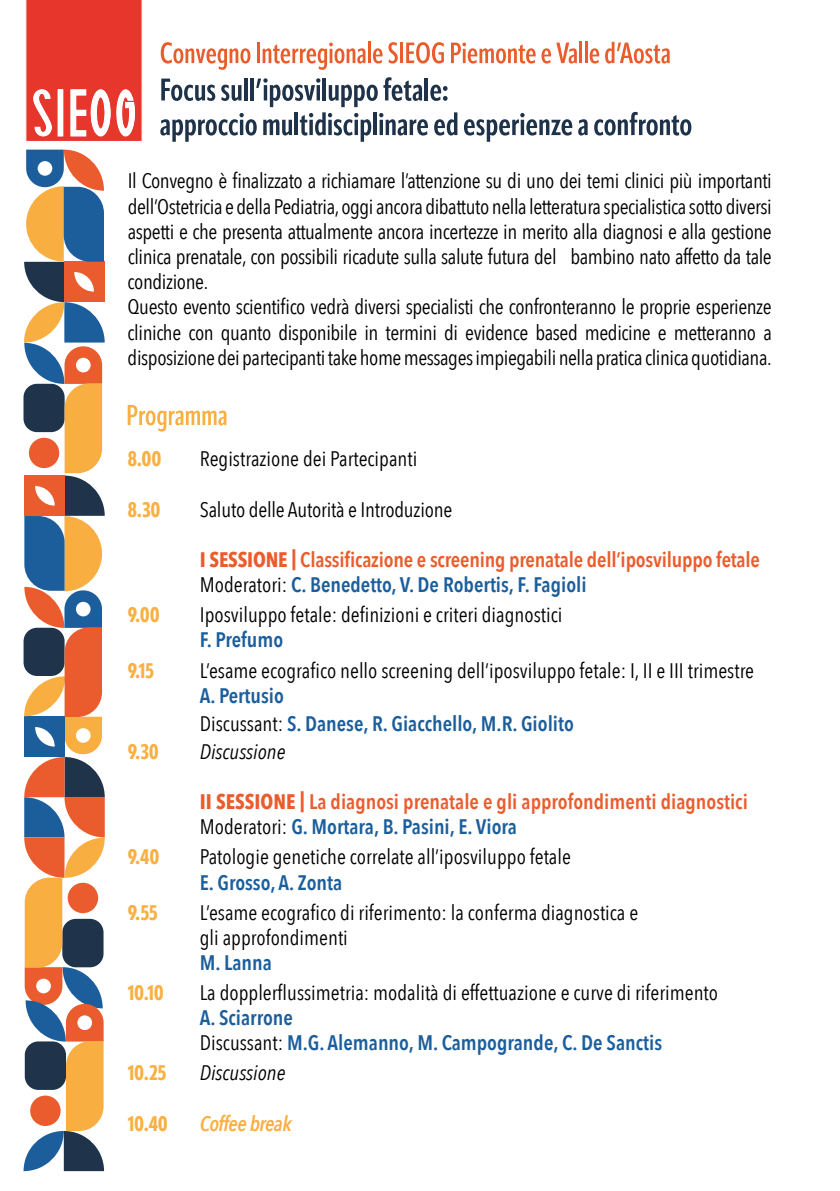
<style>
.page{position:relative;width:840px;height:1191px;background:#fff}
.page>*{position:absolute;margin:0;border:0;box-sizing:border-box;transform-origin:0 0}
.t1{font:21px/25.2px "Avenir Next Condensed";letter-spacing:-.02em;color:#000}
.t2{font:21px/25.2px "Avenir Next Condensed";color:#000}
.t3{font:600 21px/25.2px "Avenir Next Condensed";color:#eb5c2c}
.t4{font:600 21px/28px "Avenir Next Condensed";color:#1b5e9b}
.t5{font:800 21px "Apparat Extra Cond";color:#f9af42}
.t6{font:italic 21px "Avenir Next Condensed";color:#000}
.t7{font:italic 600 21px "Avenir Next Condensed";letter-spacing:-.025em;color:#f9af42}
.s1{font-weight:700}
.s2{font-weight:400;color:#000}
.s3{color:#1b5e9b}
</style>
<div class="page">
<svg style="left:24px;top:150px;width:81px;height:1021px"></svg>
<div style="left:30px;top:1095px;width:31px;height:31px;background:#ea5c2d;border-radius:50%"></div>
<svg style="left:25px;top:0;width:118px;height:141px;background:#ea554d"></svg>
<svg style="left:161px;top:42px;width:89px;height:28px"></svg>
<hr style="left:257px;top:43px;width:3px;height:20px;background:#eb5c2c">
<svg style="left:262px;top:43px;width:103px;height:27px"></svg>
<hr style="left:368px;top:42px;width:2px;height:21px;background:#eb5c2c">
<svg style="left:373px;top:48px;width:9px;height:16px"></svg>
<svg style="left:388px;top:42px;width:9px;height:22px"></svg>
<hr style="left:400px;top:43px;width:3px;height:20px;background:#eb5c2c">
<svg style="left:406px;top:42px;width:37px;height:22px"></svg>
<svg style="left:451px;top:43px;width:84px;height:21px"></svg>
<svg style="left:541px;top:48px;width:9px;height:16px"></svg>
<svg style="left:556px;top:43px;width:20px;height:21px"></svg>
<hr style="left:579px;top:42px;width:3px;height:21px;background:#eb5c2c">
<hr style="left:584px;top:42px;width:3px;height:21px;background:#eb5c2c">
<svg style="left:589px;top:42px;width:80px;height:22px"></svg>
<svg style="left:160px;top:77px;width:297px;height:65px"></svg>
<svg style="left:464px;top:113px;width:108px;height:29px"></svg>
<svg style="left:578px;top:119px;width:9px;height:17px"></svg>
<svg style="left:594px;top:112px;width:97px;height:24px"></svg>
<svg style="left:128px;top:405px;width:98px;height:26px"></svg>
<p class="t1" style="left:127px;top:167px;width:645px">Il Convegno è finalizzato a richiamare l’attenzione su di uno dei temi clinici più importanti dell’Ostetricia e della Pediatria,oggi ancora dibattuto nella letteratura specialistica sotto diversi aspetti e che presenta attualmente ancora incertezze in merito alla diagnosi e alla gestione clinica prenatale, con possibili ricadute sulla salute futura del bambino nato affetto da tale condizione.<br>Questo evento scientifico vedrà diversi specialisti che confronteranno le proprie esperienze cliniche con quanto disponibile in termini di evidence based medicine e metteranno a disposizionedeipartecipantitakehomemessagesimpiegabilinellapratica clinicaquotidiana.</p>
<p class="t5" style="left:128px;top:446px;width:35px">8.00</p>
<p class="t2" style="left:200px;top:445px;width:219px">Registrazione dei Partecipanti</p>
<p class="t5" style="left:128px;top:496px;width:34px">8.30</p>
<p class="t1" style="left:200px;top:496px;width:254px">Saluto delle Autorità e Introduzione</p>
<p class="t3" style="left:200px;top:546px;width:561px"><span class="s1">I SESSIONE |</span> Classificazione e screening prenatale dell’iposviluppo fetale<br><span class="s2">Moderatori:</span> <span class="s3">C. Benedetto, V. De Robertis, F. Fagioli</span></p>
<p class="t5" style="left:128px;top:602px;width:34px">9.00</p>
<p class="t2" style="left:200px;top:601px;width:364px">Iposviluppo fetale: definizioni e criteri diagnostici</p>
<p class="t4" style="left:200px;top:625px;width:85px">F. Prefumo</p>
<p class="t5" style="left:128px;top:657px;width:28px">9.15</p>
<p class="t2" style="left:200px;top:656px;width:555px">L’esame ecografico nello screening dell’iposviluppo fetale: I, II e III trimestre</p>
<p class="t4" style="left:200px;top:681px;width:375px">A. Pertusio<br><span class="s2">Discussant:</span> S. Danese, R. Giacchello, M.R. Giolito</p>
<p class="t5" style="left:128px;top:738px;width:33px">9.30</p>
<p class="t6" style="left:200px;top:738px;width:87px">Discussione</p>
<p class="t3" style="left:200px;top:788px;width:549px"><span class="s1">II SESSIONE |</span> La diagnosi prenatale e gli approfondimenti diagnostici<br><span class="s2">Moderatori:</span> <span class="s3">G. Mortara, B. Pasini, E. Viora</span></p>
<p class="t5" style="left:128px;top:844px;width:33px">9.40</p>
<p class="t2" style="left:200px;top:843px;width:372px">Patologie genetiche correlate all’iposviluppo fetale</p>
<p class="t4" style="left:200px;top:867px;width:144px">E. Grosso, A. Zonta</p>
<p class="t5" style="left:128px;top:899px;width:32px">9.55</p>
<p class="t2" style="left:200px;top:898px;width:439px">L’esame ecografico di riferimento: la conferma diagnostica e gli approfondimenti</p>
<p class="t4" style="left:200px;top:948px;width:74px">M. Lanna</p>
<p class="t5" style="left:128px;top:980px;width:38px">10.10</p>
<p class="t2" style="left:200px;top:979px;width:519px">La dopplerflussimetria: modalità di effettuazione e curve di riferimento</p>
<p class="t4" style="left:200px;top:1004px;width:463px;line-height:25.2px">A. Sciarrone<br><span class="s2">Discussant:</span> M.G. Alemanno, M. Campogrande, C. De Sanctis</p>
<p class="t5" style="left:128px;top:1060px;width:40px">10.25</p>
<p class="t6" style="left:200px;top:1060px;width:87px">Discussione</p>
<p class="t5" style="left:128px;top:1111px;width:42px">10.40</p>
<p class="t7" style="left:200px;top:1110px;width:93px">Coffee break</p>
</div>
